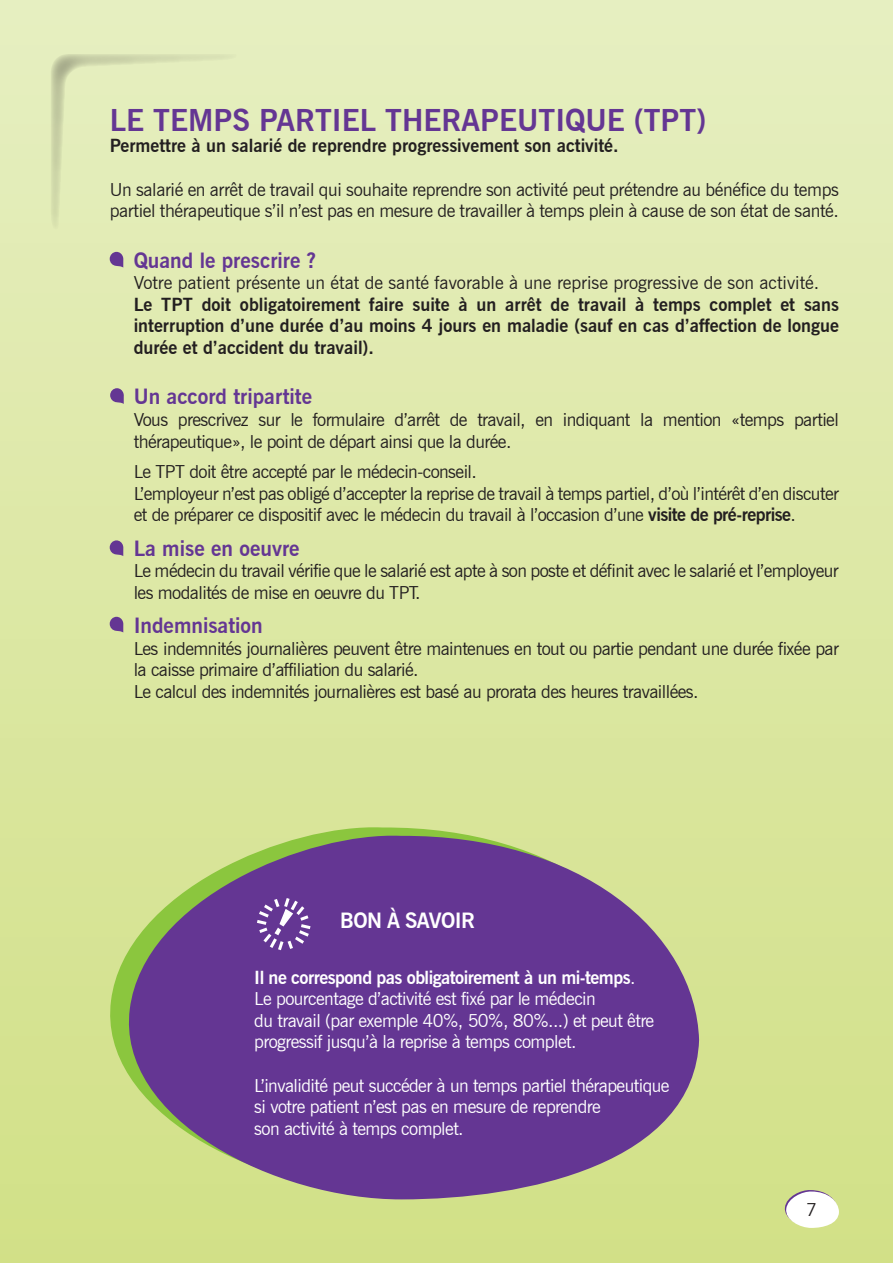
<style>
.page{position:relative;width:893px;height:1263px;background:#fff}
.page>*{position:absolute;margin:0;border:0;box-sizing:border-box;transform-origin:0 0}
.t1{font:700 30px "News Gothic BT";color:#643693}
.t2{font:700 21px "News Gothic BT";color:#643693}
.t3{font:700 21px "News Gothic BT";letter-spacing:-.03em;color:#fff}
.t4{font:18px/21.6px "News Gothic BT";letter-spacing:-.03em;color:#231f20}
.t5{font:18px/21.6px "News Gothic BT";letter-spacing:-.03em;color:#fff}
.t6{font:700 18px/21.6px "News Gothic BT";color:#231f20;text-align:justify}
.t7{font:18px "News Gothic BT";color:#231f20}
.s1{font-weight:700}
</style>
<div class="page">
<div style="left:0;top:0;width:893px;height:1263px;background:linear-gradient(to bottom,#e6efc1,#d1e086)"></div>
<svg style="left:51px;top:54px;width:186px;height:176px;background:#e1eab8"></svg>
<svg style="left:97px;top:823px;width:583px;height:368px;background:#d3e290"></svg>
<svg style="left:116px;top:831px;width:583px;height:368px;background:#7d5f8f"></svg>
<svg style="left:110px;top:252px;width:13px;height:16px"></svg>
<svg style="left:110px;top:617px;width:13px;height:15px"></svg>
<svg style="left:110px;top:540px;width:13px;height:16px"></svg>
<svg style="left:110px;top:388px;width:14px;height:16px"></svg>
<svg style="left:254px;top:895px;width:60px;height:58px;background:#7c55a4"></svg>
<svg style="left:784px;top:1189px;width:55px;height:39px"></svg>
<h1 class="t1" style="left:110px;top:102px;width:598px">LE TEMPS PARTIEL THERAPEUTIQUE (TPT)</h1>
<p class="t6" style="left:110px;top:135px;width:510px">Permettre à un salarié de reprendre progressivement son activité.</p>
<p class="t4" style="left:110px;top:178px;width:731px">Un salarié en arrêt de travail qui souhaite reprendre son activité peut prétendre au bénéfice du temps partiel thérapeutique s’il n’est pas en mesure de travailler à temps plein à cause de son état de santé.</p>
<p class="t2" style="left:134px;top:247px;width:184px">Quand le prescrire ?</p>
<p class="t7" style="left:134px;top:272px;width:687px">Votre patient présente un état de santé favorable à une reprise progressive de son activité.</p>
<p class="t6" style="left:134px;top:293px;width:707px">Le TPT doit obligatoirement faire suite à un arrêt de travail à temps complet et sans interruption d’une durée d’au moins 4 jours en maladie (sauf en cas d’affection de longue durée et d’accident du travail).</p>
<p class="t2" style="left:134px;top:384px;width:180px">Un accord tripartite</p>
<p class="t4" style="left:134px;top:409px;width:707px">Vous prescrivez sur le formulaire d’arrêt de travail, en indiquant la mention «temps partiel thérapeutique», le point de départ ainsi que la durée.</p>
<p class="t4" style="left:134px;top:461px;width:707px">Le TPT doit être accepté par le médecin-conseil.<br>L’employeur n’est pas obligé d’accepter la reprise de travail à temps partiel, d’où l’intérêt d’en discuter et de préparer ce dispositif avec le médecin du travail à l’occasion d’une <span class="s1">visite de pré-reprise</span>.</p>
<p class="t2" style="left:134px;top:535px;width:167px">La mise en oeuvre</p>
<p class="t4" style="left:134px;top:560px;width:707px">Le médecin du travail vérifie que le salarié est apte à son poste et définit avec le salarié et l’employeur les modalités de mise en oeuvre du TPT.</p>
<p class="t2" style="left:134px;top:613px;width:131px">Indemnisation</p>
<p class="t4" style="left:134px;top:637px;width:707px">Les indemnités journalières peuvent être maintenues en tout ou partie pendant une durée fixée par la caisse primaire d’affiliation du salarié.<br>Le calcul des indemnités journalières est basé au prorata des heures travaillées.</p>
<p class="t3" style="left:340px;top:908px;width:136px">BON à SAVOIR</p>
<p class="t5" style="left:254px;top:966px;width:401px"><span class="s1">Il ne correspond pas obligatoirement à un mi-temps</span>.<br>Le pourcentage d’activité est fixé par le médecin<br>du travail (par exemple 40%, 50%, 80%...) et peut être progressif jusqu’à la reprise à temps complet.</p>
<p class="t5" style="left:254px;top:1074px;width:417px">L’invalidité peut succéder à un temps partiel thérapeutique si votre patient n’est pas en mesure de reprendre<br>son activité à temps complet.</p>
<p class="t4" style="left:806px;top:1198px;width:12px">7</p>
</div>
